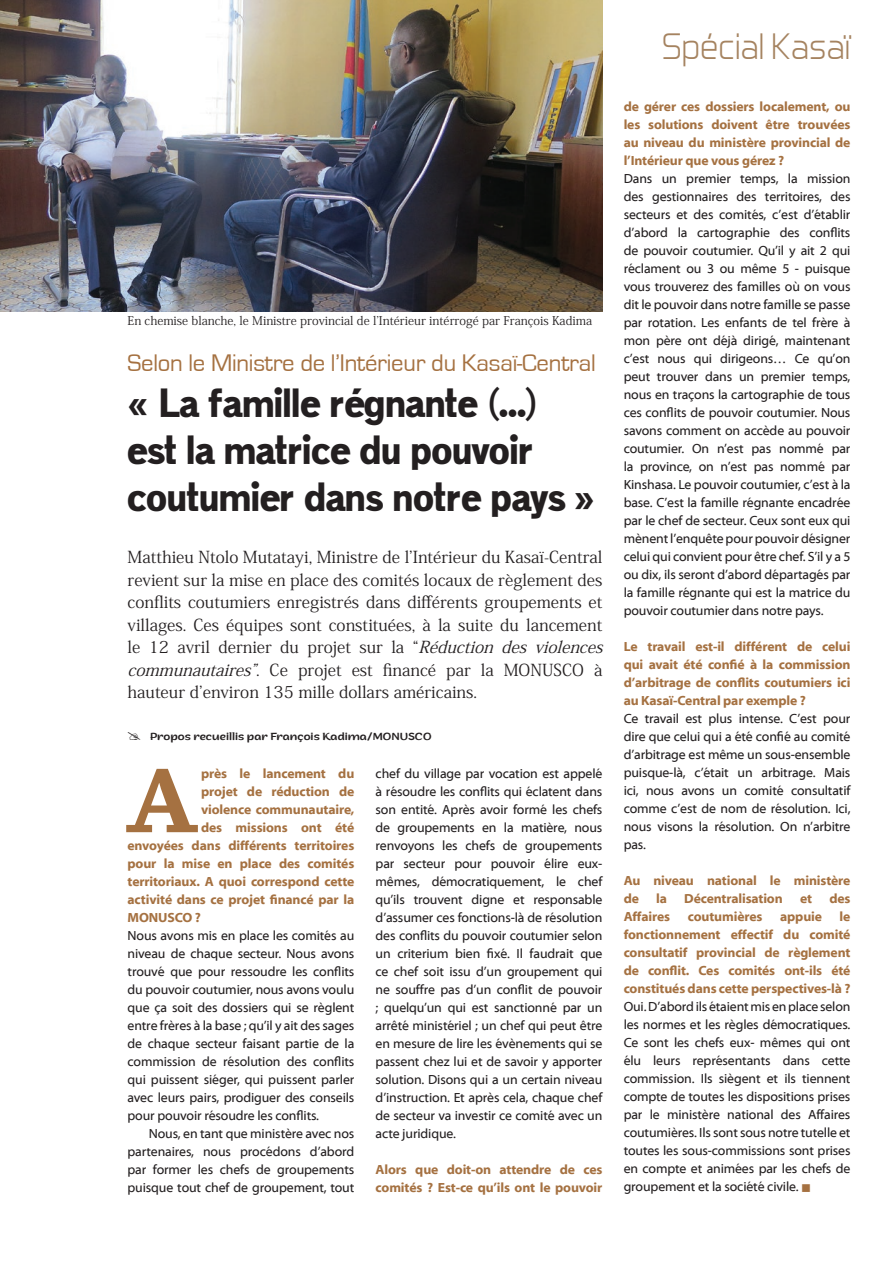
<style>
.page{position:relative;width:893px;height:1263px;background:#fff}
.page>*{position:absolute;margin:0;border:0;box-sizing:border-box;transform-origin:0 0}
.t1{font:700 90.45px "Ghostlight";color:#a57141}
.t2{font:39px/46.8px "Maximum Impact";color:#231f20}
.t3{font:300 37.5px "Aero Matics";color:#a58360}
.t4{font:24.75px "Eurostile";letter-spacing:-.01em;color:#a57141}
.t5{font:16.5px/22.5px "Koz Min Pr 6 N";color:#231f20}
.t6{font:13.35px/18px "Myriad Web Pro";letter-spacing:-.01em;color:#231f20;text-align:justify}
.t7{font:700 13.35px/18px "Myriad Web Pro";letter-spacing:-.01em;color:#a57141;text-align:justify}
.t8{font:12px "Koz Min Pr 6 N";color:#231f20}
.t9{font:10.5px "Arturo Trial";color:#231f20}
.s1{font-style:italic}
.s2{color:#a57141}
</style>
<div class="page">
<img style="left:0;top:0;width:602px;height:311px">
<p class="t8" style="left:128px;top:314px;width:466px">En chemise blanche, le Ministre provincial de l’Intérieur intérrogé par François Kadima</p>
<h3 class="t4" style="left:128px;top:349px;width:470px">Selon le Ministre de l’Intérieur du Kasaï-Central</h3>
<h2 class="t2" style="left:128px;top:381px;width:470px">« La famille régnante (…)<br>est la matrice du pouvoir coutumier dans notre pays »</h2>
<p class="t5" style="left:128px;top:546px;width:484px">Matthieu Ntolo Mutatayi, Ministre de l’Intérieur du Kasaï-Central revient sur la mise en place des comités locaux de règlement des conflits coutumiers enregistrés dans différents groupements et villages. Ces équipes sont constituées, à la suite du lancement le 12 avril dernier du projet sur la “<span class="s1">Réduction des violences communautaires”</span>. Ce projet est financé par la MONUSCO à hauteur d’environ 135 mille dollars américains.</p>
<p class="t9" style="left:150px;top:729px;width:283px">Propos recueillis par François Kadima/MONUSCO</p>
<h1 class="t1" style="left:128px;top:723px;width:70px">A</h1>
<p class="t7" style="left:201px;top:765px;width:155px">près le lancement du</p>
<p class="t6" style="left:376px;top:765px;width:228px">chef du village par vocation est appelé à résoudre les conflits qui éclatent dans son entité. Après avoir formé les chefs de groupements en la matière, nous renvoyons les chefs de groupements par secteur pour pouvoir élire eux&shy;mêmes, démocratiquement, le chef qu’ils trouvent digne et responsable d’assumer ces fonctions-là de résolution des conflits du pouvoir coutumier selon un criterium bien fixé. Il faudrait que ce chef soit issu d’un groupement qui ne souffre pas d’un conflit de pouvoir ; quelqu’un qui est sanctionné par un arrêté ministériel ; un chef qui peut être en mesure de lire les évènements qui se passent chez lui et de savoir y apporter solution. Disons qui a un certain niveau d’instruction. Et après cela, chaque chef de secteur va investir ce comité avec un acte juridique.</p>
<p class="t7" style="left:376px;top:1161px;width:228px">Alors que doit-on attendre de ces comités ? Est-ce qu’ils ont le pouvoir</p>
<p class="t7" style="left:201px;top:783px;width:155px">projet de réduction de</p>
<p class="t7" style="left:201px;top:801px;width:155px">violence communautaire,</p>
<p class="t7" style="left:201px;top:819px;width:155px">des missions ont été</p>
<p class="t7" style="left:128px;top:837px;width:228px">envoyées dans différents territoires</p>
<p class="t7" style="left:128px;top:855px;width:228px">pour la mise en place des comités</p>
<p class="t7" style="left:128px;top:873px;width:228px">territoriaux. A quoi correspond cette</p>
<p class="t7" style="left:128px;top:891px;width:228px">activité dans ce projet financé par la</p>
<p class="t7" style="left:128px;top:909px;width:75px">MONUSCO ?</p>
<p class="t6" style="left:128px;top:927px;width:228px">Nous avons mis en place les comités au niveau de chaque secteur. Nous avons trouvé que pour ressoudre les conflits du pouvoir coutumier, nous avons voulu que ça soit des dossiers qui se règlent entre frères à la base ; qu’il y ait des sages de chaque secteur faisant partie de la commission de résolution des conflits qui puissent siéger, qui puissent parler avec leurs pairs, prodiguer des conseils pour pouvoir résoudre les conflits.</p>
<p class="t6" style="left:128px;top:1125px;width:228px;text-indent:21px">Nous, en tant que ministère avec nos partenaires, nous procédons d’abord par former les chefs de groupements puisque tout chef de groupement, tout</p>
<h3 class="t3" style="left:662px;top:24px;width:190px">Spécial Kasaï</h3>
<p class="t7" style="left:624px;top:98px;width:228px">de gérer ces dossiers localement, ou les solutions doivent être trouvées au niveau du ministère provincial de l’Intérieur que vous gérez ?</p>
<p class="t6" style="left:624px;top:170px;width:228px">Dans un premier temps, la mission des gestionnaires des territoires, des secteurs et des comités, c’est d’établir d’abord la cartographie des conflits de pouvoir coutumier. Qu’il y ait 2 qui réclament ou 3 ou même 5 - puisque vous trouverez des familles où on vous dit le pouvoir dans notre famille se passe par rotation. Les enfants de tel frère à mon père ont déjà dirigé, maintenant c’est nous qui dirigeons… Ce qu’on peut trouver dans un premier temps, nous en traçons la cartographie de tous ces conflits de pouvoir coutumier. Nous savons comment on accède au pouvoir coutumier. On n’est pas nommé par la province, on n’est pas nommé par Kinshasa. Le pouvoir coutumier, c’est à la base. C’est la famille régnante encadrée par le chef de secteur. Ceux sont eux qui mènent l’enquête pour pouvoir désigner celui qui convient pour être chef. S’il y a 5 ou dix, ils seront d’abord départagés par la famille régnante qui est la matrice du pouvoir coutumier dans notre pays.</p>
<p class="t7" style="left:624px;top:638px;width:228px">Le travail est-il différent de celui qui avait été confié à la commission d’arbitrage de conflits coutumiers ici au Kasaï-Central par exemple ?</p>
<p class="t6" style="left:624px;top:710px;width:228px">Ce travail est plus intense. C’est pour dire que celui qui a été confié au comité d’arbitrage est même un sous-ensemble puisque-là, c’était un arbitrage. Mais ici, nous avons un comité consultatif comme c’est de nom de résolution. Ici, nous visons la résolution. On n’arbitre pas.</p>
<p class="t7" style="left:624px;top:872px;width:228px">Au niveau national le ministère de</p>
<p class="t7" style="left:656px;top:890px;width:12px">la</p>
<p class="t7" style="left:684px;top:890px;width:100px">Décentralisation</p>
<p class="t7" style="left:800px;top:890px;width:14px">et</p>
<p class="t7" style="left:829px;top:890px;width:23px">des</p>
<p class="t7" style="left:624px;top:908px;width:48px">Affaires</p>
<p class="t7" style="left:688px;top:908px;width:76px">coutumières</p>
<p class="t7" style="left:780px;top:908px;width:43px">appuie</p>
<p class="t7" style="left:624px;top:908px;width:228px;text-indent:216px">le fonctionnement effectif du comité consultatif provincial de règlement de conflit. Ces comités ont-ils été constitués dans cette perspectives-là ?</p>
<p class="t6" style="left:624px;top:998px;width:228px">Oui. D’abord ils étaient mis en place selon les normes et les règles démocratiques.<br>Ce sont les chefs eux- mêmes qui ont élu leurs représentants dans cette commission. Ils siègent et ils tiennent compte de toutes les dispositions prises par le ministère national des Affaires coutumières. Ils sont sous notre tutelle et toutes les sous-commissions sont prises en compte et animées par les chefs de groupement et la société civile. <span class="s2">■</span></p>
</div>
